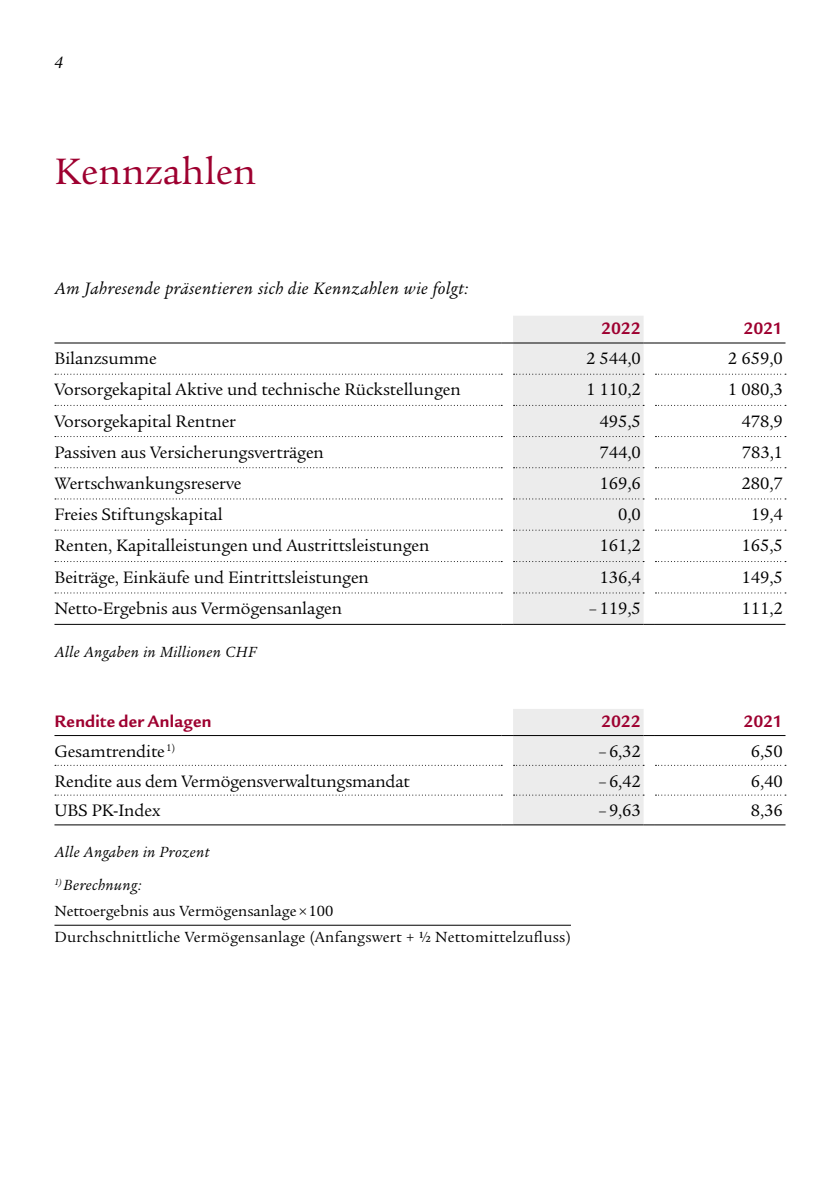
<style>
.page{position:relative;width:840px;height:1191px;background:#fff}
.page>*{position:absolute;margin:0;border:0;box-sizing:border-box;transform-origin:0 0}
.Book_20_22pt_K{font:40px "Legacy Serif ITC Pro";letter-spacing:.005em;color:#9e0030}
.t1{font:18px "Legacy Serif ITC Pro";letter-spacing:-.005em;color:#000}
.Book_9_11pt_K{font:italic 18px "Legacy Serif ITC Pro";letter-spacing:.025em;color:#000}
.t2{font:700 18px "Legacy Sans ITC Pro";letter-spacing:.005em;color:#9e0030}
.Book_9_11pt_K-2{font:16px "Legacy Serif ITC Pro";letter-spacing:.015em;color:#000}
.Book_9_11pt_K-3{font:italic 16px "Legacy Serif ITC Pro";letter-spacing:.025em;color:#000}
</style>
<div class="page">
<hr style="left:54px;top:925px;width:516px;height:1px;background:#000">
<div style="left:513px;top:316px;width:130px;height:308px;background:#ececec"></div>
<hr style="left:54px;top:342px;width:447px;height:1px;background:#000">
<hr style="left:54px;top:624px;width:447px;height:1px;background:#000">
<hr style="left:513px;top:342px;width:130px;height:1px;background:#000">
<hr style="left:654px;top:342px;width:131px;height:1px;background:#000">
<hr style="left:513px;top:624px;width:130px;height:1px;background:#000">
<hr style="left:654px;top:624px;width:131px;height:1px;background:#000">
<svg style="left:501px;top:342px;width:12px;height:1px"></svg>
<svg style="left:501px;top:624px;width:12px;height:1px"></svg>
<svg style="left:55px;top:374px;width:447px;height:1px"></svg>
<svg style="left:55px;top:405px;width:447px;height:1px"></svg>
<svg style="left:55px;top:436px;width:447px;height:1px"></svg>
<svg style="left:55px;top:467px;width:447px;height:1px"></svg>
<svg style="left:55px;top:498px;width:447px;height:1px"></svg>
<svg style="left:55px;top:529px;width:447px;height:1px"></svg>
<svg style="left:55px;top:561px;width:447px;height:1px"></svg>
<svg style="left:55px;top:592px;width:447px;height:1px"></svg>
<svg style="left:513px;top:374px;width:130px;height:1px"></svg>
<svg style="left:655px;top:374px;width:130px;height:1px"></svg>
<svg style="left:513px;top:405px;width:130px;height:1px"></svg>
<svg style="left:655px;top:405px;width:130px;height:1px"></svg>
<svg style="left:513px;top:436px;width:130px;height:1px"></svg>
<svg style="left:655px;top:436px;width:130px;height:1px"></svg>
<svg style="left:513px;top:467px;width:130px;height:1px"></svg>
<svg style="left:655px;top:467px;width:130px;height:1px"></svg>
<svg style="left:513px;top:498px;width:130px;height:1px"></svg>
<svg style="left:655px;top:498px;width:130px;height:1px"></svg>
<svg style="left:513px;top:529px;width:130px;height:1px"></svg>
<svg style="left:655px;top:529px;width:130px;height:1px"></svg>
<svg style="left:513px;top:561px;width:130px;height:1px"></svg>
<svg style="left:655px;top:561px;width:130px;height:1px"></svg>
<svg style="left:513px;top:592px;width:130px;height:1px"></svg>
<svg style="left:655px;top:592px;width:130px;height:1px"></svg>
<hr style="left:54px;top:735px;width:447px;height:1px;background:#000">
<hr style="left:54px;top:824px;width:447px;height:1px;background:#000">
<svg style="left:55px;top:709px;width:730px;height:116px"></svg>
<hr style="left:654px;top:824px;width:131px;height:1px;background:#000">
<p class="Book_9_11pt_K" style="left:54px;top:51px;width:10px">4</p>
<p class="Book_20_22pt_K" style="left:54px;top:147px;width:203px">Kennzahlen</p>
<p class="Book_9_11pt_K" style="left:54px;top:277px;width:415px">Am Jahresende präsentieren sich die Kennzahlen wie folgt:</p>
<p class="t2" style="left:600px;top:317px;width:41px">2022</p>
<p class="t2" style="left:743px;top:317px;width:41px">2021</p>
<p class="t1" style="left:54px;top:347px;width:104px">Bilanzsumme</p>
<p class="t1" style="left:585px;top:347px;width:56px">2 544,0</p>
<p class="t1" style="left:727px;top:347px;width:56px">2 659,0</p>
<p class="t1" style="left:54px;top:379px;width:407px">Vorsorgekapital Aktive und technische Rückstellungen</p>
<p class="t1" style="left:585px;top:379px;width:56px">1 110,2</p>
<p class="t1" style="left:727px;top:379px;width:56px">1 080,3</p>
<p class="t1" style="left:54px;top:410px;width:183px">Vorsorgekapital Rentner</p>
<p class="t1" style="left:599px;top:410px;width:43px">495,5</p>
<p class="t1" style="left:741px;top:410px;width:43px">478,9</p>
<p class="t1" style="left:54px;top:441px;width:271px">Passiven aus Versicherungsverträgen</p>
<p class="t1" style="left:599px;top:441px;width:43px">744,0</p>
<p class="t1" style="left:741px;top:441px;width:42px">783,1</p>
<p class="t1" style="left:54px;top:472px;width:188px">Wertschwankungsreserve</p>
<p class="t1" style="left:599px;top:472px;width:43px">169,6</p>
<p class="t1" style="left:741px;top:472px;width:43px">280,7</p>
<p class="t1" style="left:54px;top:503px;width:170px">Freies Stiftungskapital</p>
<p class="t1" style="left:617px;top:503px;width:24px">0,0</p>
<p class="t1" style="left:750px;top:503px;width:33px">19,4</p>
<p class="t1" style="left:54px;top:535px;width:376px">Renten, Kapitalleistungen und Austrittsleistungen</p>
<p class="t1" style="left:599px;top:535px;width:43px">161,2</p>
<p class="t1" style="left:741px;top:535px;width:43px">165,5</p>
<p class="t1" style="left:54px;top:566px;width:316px">Beiträge, Einkäufe und Eintrittsleistungen</p>
<p class="t1" style="left:599px;top:566px;width:43px">136,4</p>
<p class="t1" style="left:741px;top:566px;width:43px">149,5</p>
<p class="t1" style="left:54px;top:597px;width:289px">Netto-Ergebnis aus Vermögensanlagen</p>
<p class="t1" style="left:588px;top:597px;width:53px">–119,5</p>
<p class="t1" style="left:741px;top:597px;width:43px">111,2</p>
<p class="Book_9_11pt_K-3" style="left:54px;top:642px;width:203px">Alle Angaben in Millionen CHF</p>
<p class="t2" style="left:54px;top:710px;width:158px">Rendite der Anlagen</p>
<p class="t2" style="left:600px;top:710px;width:41px">2022</p>
<p class="t2" style="left:743px;top:710px;width:41px">2021</p>
<p class="t1" style="left:54px;top:740px;width:122px">Gesamtrendite<sup>1)</sup></p>
<p class="t1" style="left:598px;top:740px;width:44px">–6,32</p>
<p class="t1" style="left:750px;top:740px;width:33px">6,50</p>
<p class="t1" style="left:54px;top:770px;width:357px">Rendite aus dem Vermögensverwaltungsmandat</p>
<p class="t1" style="left:598px;top:770px;width:44px">–6,42</p>
<p class="t1" style="left:750px;top:770px;width:33px">6,40</p>
<p class="t1" style="left:54px;top:799px;width:107px">UBS PK-Index</p>
<p class="t1" style="left:598px;top:799px;width:44px">–9,63</p>
<p class="t1" style="left:750px;top:799px;width:33px">8,36</p>
<p class="Book_9_11pt_K-3" style="left:54px;top:842px;width:156px">Alle Angaben in Prozent</p>
<p class="Book_9_11pt_K-3" style="left:54px;top:875px;width:89px"><sup>1)</sup>Berechnung:</p>
<p class="Book_9_11pt_K-2" style="left:54px;top:901px;width:280px">Nettoergebnis aus Vermögensanlage ×100</p>
<p class="Book_9_11pt_K-2" style="left:54px;top:927px;width:517px">Durchschnittliche Vermögensanlage (Anfangswert + ½ Nettomittelzufluss)</p>
</div>
